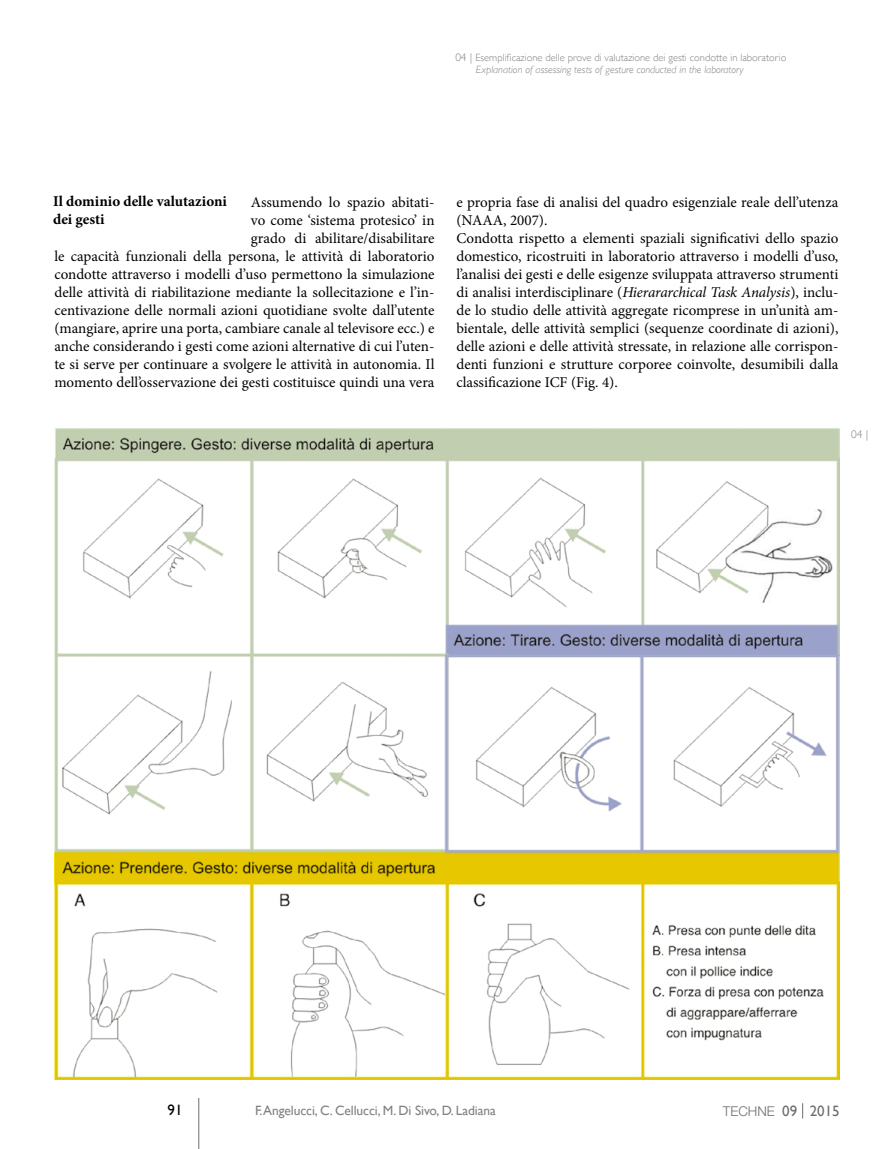
<style>
.page{position:relative;width:893px;height:1149px;background:#fff}
.page>*{position:absolute;margin:0;border:0;box-sizing:border-box;transform-origin:0 0}
.t1{font:15px/18px "Minion Pro";color:#000;text-align:right}
.t2{font:700 15px/18px "Minion Pro";color:#000}
.t3{font:15px "Gill Sans";color:#000}
.t4{font:13.5px "Gill Sans";letter-spacing:-.005em;color:#808285}
.t5{font:300 13.5px "Helvetica Neue";color:#6d6e71}
.t6{font:300 11.25px "Gill Sans";color:#808285}
.t7{font:300 10.5px/12.8px "Gill Sans";color:#808285}
.s1{font-size:11.25px}
.s2{font-style:italic}
.s3{font-family:"Gill Sans";font-weight:400;font-size:15px}
</style>
<div class="page">
<svg style="left:802px;top:1103px;width:1px;height:15px"></svg>
<hr style="left:198px;top:1097px;width:1px;height:51px;background:#6d6e71">
<img style="left:54px;top:428px;width:786px;height:651px">
<p class="t7" style="left:476px;top:51px;width:312px;text-indent:-20px"><span class="s1">04 |</span> Esemplificazione delle prove di valutazione dei gesti condotte in laboratorio<br><span class="s2">Explanation of assessing tests of gesture conducted in the laboratory</span></p>
<p class="t2" style="left:53px;top:192px;width:175px">Il dominio delle valutazioni dei gesti</p>
<p class="t1" style="left:456px;top:193px;width:384px;text-align:left">e propria fase di analisi del quadro esigenziale reale dell’utenza (NAAA, 2007).<br>Condotta rispetto a elementi spaziali significativi dello spazio domestico, ricostruiti in laboratorio attraverso i modelli d’uso, l’analisi dei gesti e delle esigenze sviluppata attraverso strumenti di analisi interdisciplinare (<span class="s2">Hierararchical Task Analysis</span>), inclu&shy;de lo studio delle attività aggregate ricomprese in un’unità am&shy;bientale, delle attività semplici (sequenze coordinate di azioni), delle azioni e delle attività stressate, in relazione alle corrispon&shy;denti funzioni e strutture corporee coinvolte, desumibili dalla classificazione ICF (Fig. 4).</p>
<p class="t1" style="left:54px;top:193px;width:382px">Assumendo lo spazio abitati-<br>vo come ‘sistema protesico’ in<br>grado di abilitare/disabilitare<br>le capacità funzionali della persona, le attività di laboratorio condotte attraverso i modelli d’uso permettono la simulazione delle attività di riabilitazione mediante la sollecitazione e l’in&shy;centivazione delle normali azioni quotidiane svolte dall’utente (mangiare, aprire una porta, cambiare canale al televisore ecc.) e anche considerando i gesti come azioni alternative di cui l’uten&shy;te si serve per continuare a svolgere le attività in autonomia. Il momento dell’osservazione dei gesti costituisce quindi una vera</p>
<p class="t6" style="left:851px;top:427px;width:18px">04 |</p>
<p class="t3" style="left:168px;top:1100px;width:16px">91</p>
<p class="t4" style="left:255px;top:1102px;width:242px">F. Angelucci, C. Cellucci, M. Di Sivo, D. Ladiana</p>
<p class="t5" style="left:723px;top:1102px;width:118px">TECHNE <span class="s3">09 2015</span></p>
</div>
